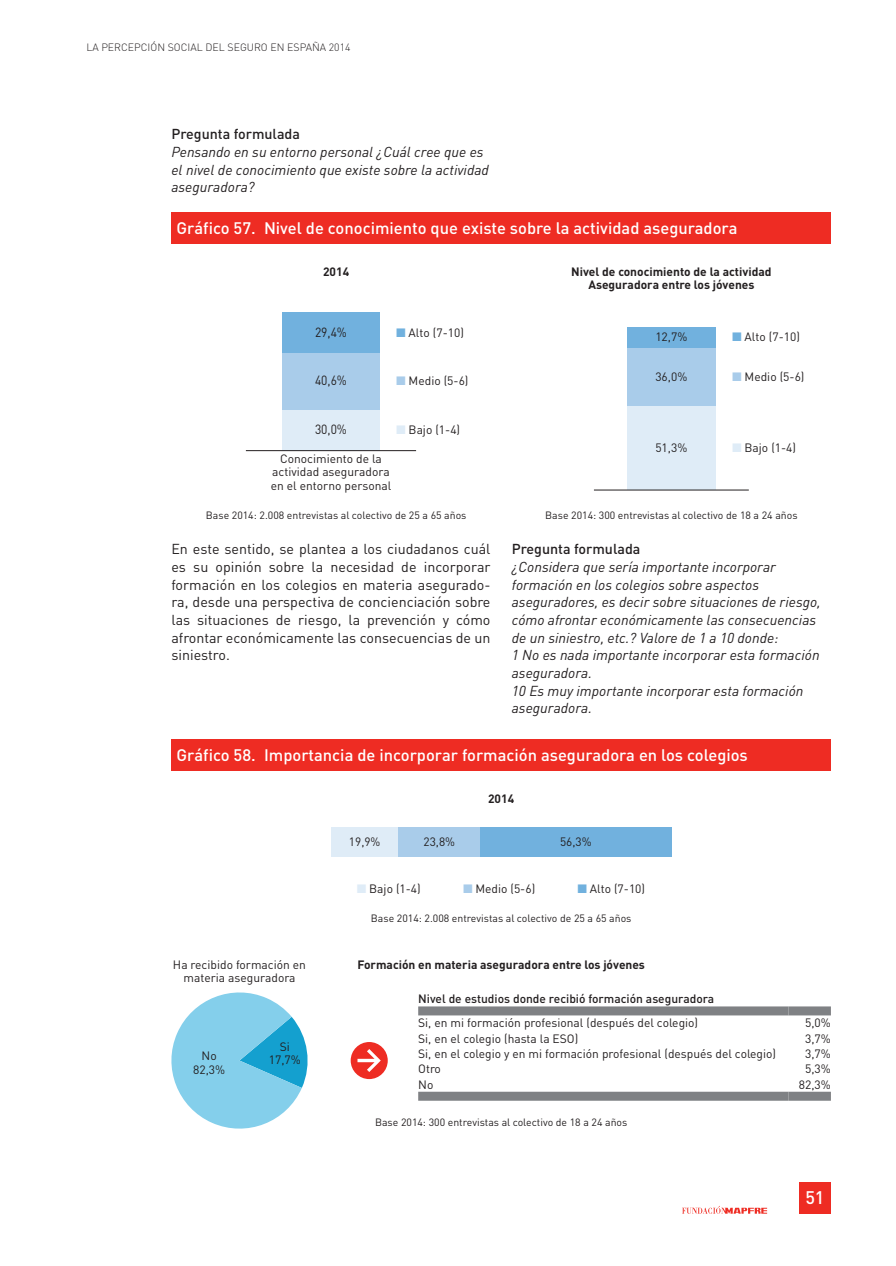
<style>
.page{position:relative;width:896px;height:1266px;background:#fff}
.page>*{position:absolute;margin:0;border:0;box-sizing:border-box;transform-origin:0 0}
.t1{font:500 18px "DI Ng";color:#fff}
.t2{font:500 16.5px "DI Ng";color:#fff}
.t3{font:italic 14.25px/17.7px "DI Ng";color:#231f20}
.t4{font:14.25px/17.7px "DI Ng";color:#231f20;text-align:justify}
.t5{font:500 14.25px "DI Ng";color:#231f20}
.t6{font:13.2px "DI Ng";color:#231f20;scale:.91 1}
.t7{font:12px/13.5px "DI Ng";color:#231f20;text-align:center}
.t8{font:700 12px/13.5px "DI Ng";color:#231f20;text-align:center}
.t9{font:500 12px "DI Ng";color:#231f20}
.t10{font:10.5px "DI Ng";color:#231f20}
.t11{font:300 10.5px "DI Ng";color:#231f20}
.s1{font-family:"Tochobolo";color:#71b1de}
.s2{font-family:"Tochobolo";color:#a9ccea}
.s3{font-family:"Tochobolo";color:#dfecf7}
</style>
<div class="page">
<svg style="left:682px;top:1205px;width:85px;height:8px"></svg>
<div style="left:798px;top:1181px;width:32px;height:32px;background:#ee2c23"></div>
<div style="left:171px;top:739px;width:659px;height:32px;background:#ee2c23"></div>
<div style="left:171px;top:212px;width:659px;height:32px;background:#ee2c23"></div>
<div style="left:282px;top:409px;width:97px;height:41px;background:#dfecf7"></div>
<div style="left:282px;top:353px;width:97px;height:56px;background:#a9ccea"></div>
<div style="left:282px;top:312px;width:97px;height:41px;background:#71b1de"></div>
<hr style="left:246px;top:450px;width:170px;height:1px;background:#231f20">
<div style="left:627px;top:406px;width:88px;height:84px;background:#dfecf7"></div>
<div style="left:627px;top:347px;width:88px;height:59px;background:#a9ccea"></div>
<div style="left:627px;top:326px;width:88px;height:21px;background:#71b1de"></div>
<hr style="left:594px;top:489px;width:154px;height:1px;background:#231f20">
<div style="left:331px;top:827px;width:67px;height:30px;background:#dfecf7"></div>
<div style="left:398px;top:827px;width:82px;height:30px;background:#a9ccea"></div>
<div style="left:480px;top:827px;width:191px;height:30px;background:#71b1de"></div>
<svg style="left:171px;top:992px;width:137px;height:136px"></svg>
<svg style="left:350px;top:1042px;width:37px;height:36px"></svg>
<div style="left:418px;top:1006px;width:370px;height:9px;background:#7f8184"></div>
<div style="left:788px;top:1006px;width:42px;height:9px;background:#7f8184"></div>
<div style="left:418px;top:1091px;width:370px;height:9px;background:#7f8184"></div>
<div style="left:788px;top:1091px;width:42px;height:9px;background:#7f8184"></div>
<p class="t11" style="left:86px;top:41px;width:265px">LA PERCEPCIÓN SOCIAL DEL SEGURO EN ESPAÑA 2014</p>
<p class="t5" style="left:171px;top:125px;width:130px">Pregunta formulada</p>
<p class="t3" style="left:171px;top:143px;width:319px">Pensando en su entorno personal ¿Cuál cree que es el nivel de conocimiento que existe sobre la actividad aseguradora?</p>
<p class="t2" style="left:176px;top:218px;width:562px">Gráfico 57. Nivel de conocimiento que existe sobre la actividad aseguradora</p>
<p class="t8" style="left:323px;top:264px;width:28px">2014</p>
<p class="t8" style="left:571px;top:264px;width:202px">Nivel de conocimiento de la actividad<br>Aseguradora entre los jóvenes</p>
<p class="t6" style="left:315px;top:324px;width:37px">29,4%</p>
<p class="t6" style="left:315px;top:372px;width:37px">40,6%</p>
<p class="t6" style="left:315px;top:421px;width:37px">30,0%</p>
<p class="t7" style="left:396px;top:325px;width:69px"><span class="s1">N</span> Alto (7-10)</p>
<p class="t7" style="left:396px;top:373px;width:73px"><span class="s2">N</span> Medio (5-6)</p>
<p class="t7" style="left:396px;top:422px;width:65px"><span class="s3">N</span> Bajo (1-4)</p>
<p class="t7" style="left:271px;top:451px;width:122px">Conocimiento de la actividad aseguradora en el entorno personal</p>
<p class="t7" style="left:655px;top:329px;width:33px">12,7%</p>
<p class="t7" style="left:732px;top:329px;width:69px"><span class="s1">N</span> Alto (7-10)</p>
<p class="t7" style="left:655px;top:369px;width:33px">36,0%</p>
<p class="t7" style="left:732px;top:369px;width:73px"><span class="s2">N</span> Medio (5-6)</p>
<p class="t7" style="left:655px;top:440px;width:33px">51,3%</p>
<p class="t7" style="left:732px;top:440px;width:65px"><span class="s3">N</span> Bajo (1-4)</p>
<p class="t10" style="left:206px;top:508px;width:262px">Base 2014: 2.008 entrevistas al colectivo de 25 a 65 años</p>
<p class="t10" style="left:545px;top:508px;width:254px">Base 2014: 300 entrevistas al colectivo de 18 a 24 años</p>
<p class="t4" style="left:171px;top:540px;width:320px">En este sentido, se plantea a los ciudadanos cuál es su opinión sobre la necesidad de incorporar formación en los colegios en materia asegurado&shy;ra, desde una perspectiva de concienciación sobre las situaciones de riesgo, la prevención y cómo afrontar económicamente las consecuencias de un siniestro.</p>
<p class="t5" style="left:511px;top:540px;width:130px">Pregunta formulada</p>
<p class="t3" style="left:511px;top:558px;width:310px">¿Considera que sería importante incorporar formación en los colegios sobre aspectos aseguradores, es decir sobre situaciones de riesgo, cómo afrontar económicamente las consecuencias de un siniestro, etc.? Valore de 1 a 10 donde:<br>1 No es nada importante incorporar esta formación aseguradora.<br>10 Es muy importante incorporar esta formación aseguradora.</p>
<p class="t2" style="left:176px;top:744px;width:572px">Gráfico 58. Importancia de incorporar formación aseguradora en los colegios</p>
<p class="t8" style="left:488px;top:790px;width:28px">2014</p>
<p class="t7" style="left:349px;top:834px;width:33px">19,9%</p>
<p class="t7" style="left:423px;top:834px;width:33px">23,8%</p>
<p class="t7" style="left:560px;top:834px;width:33px">56,3%</p>
<p class="t7" style="left:357px;top:882px;width:65px"><span class="s3">N</span> Bajo (1-4)</p>
<p class="t7" style="left:463px;top:882px;width:73px"><span class="s2">N</span> Medio (5-6)</p>
<p class="t7" style="left:577px;top:882px;width:69px"><span class="s1">N</span> Alto (7-10)</p>
<p class="t7" style="left:173px;top:957px;width:134px">Ha recibido formación en materia aseguradora</p>
<p class="t7" style="left:280px;top:1039px;width:12px">Si</p>
<p class="t7" style="left:201px;top:1048px;width:17px">No</p>
<p class="t7" style="left:269px;top:1053px;width:33px">17,7%</p>
<p class="t7" style="left:193px;top:1062px;width:33px">82,3%</p>
<p class="t10" style="left:371px;top:911px;width:262px">Base 2014: 2.008 entrevistas al colectivo de 25 a 65 años</p>
<p class="t8" style="left:357px;top:957px;width:289px">Formación en materia aseguradora entre los jóvenes</p>
<p class="t9" style="left:418px;top:991px;width:297px">Nivel de estudios donde recibió formación aseguradora</p>
<p class="t7" style="left:418px;top:1015px;width:281px">Si, en mi formación profesional (después del colegio)</p>
<p class="t7" style="left:805px;top:1015px;width:27px">5,0%</p>
<p class="t7" style="left:418px;top:1031px;width:161px">Si, en el colegio (hasta la ESO)</p>
<p class="t7" style="left:805px;top:1031px;width:27px">3,7%</p>
<p class="t7" style="left:418px;top:1046px;width:359px">Si, en el colegio y en mi formación profesional (después del colegio)</p>
<p class="t7" style="left:805px;top:1046px;width:27px">3,7%</p>
<p class="t7" style="left:418px;top:1061px;width:24px">Otro</p>
<p class="t7" style="left:805px;top:1061px;width:27px">5,3%</p>
<p class="t7" style="left:418px;top:1077px;width:17px">No</p>
<p class="t7" style="left:798px;top:1077px;width:33px">82,3%</p>
<p class="t10" style="left:375px;top:1115px;width:254px">Base 2014: 300 entrevistas al colectivo de 18 a 24 años</p>
<p class="t1" style="left:805px;top:1186px;width:21px">51</p>
</div>
